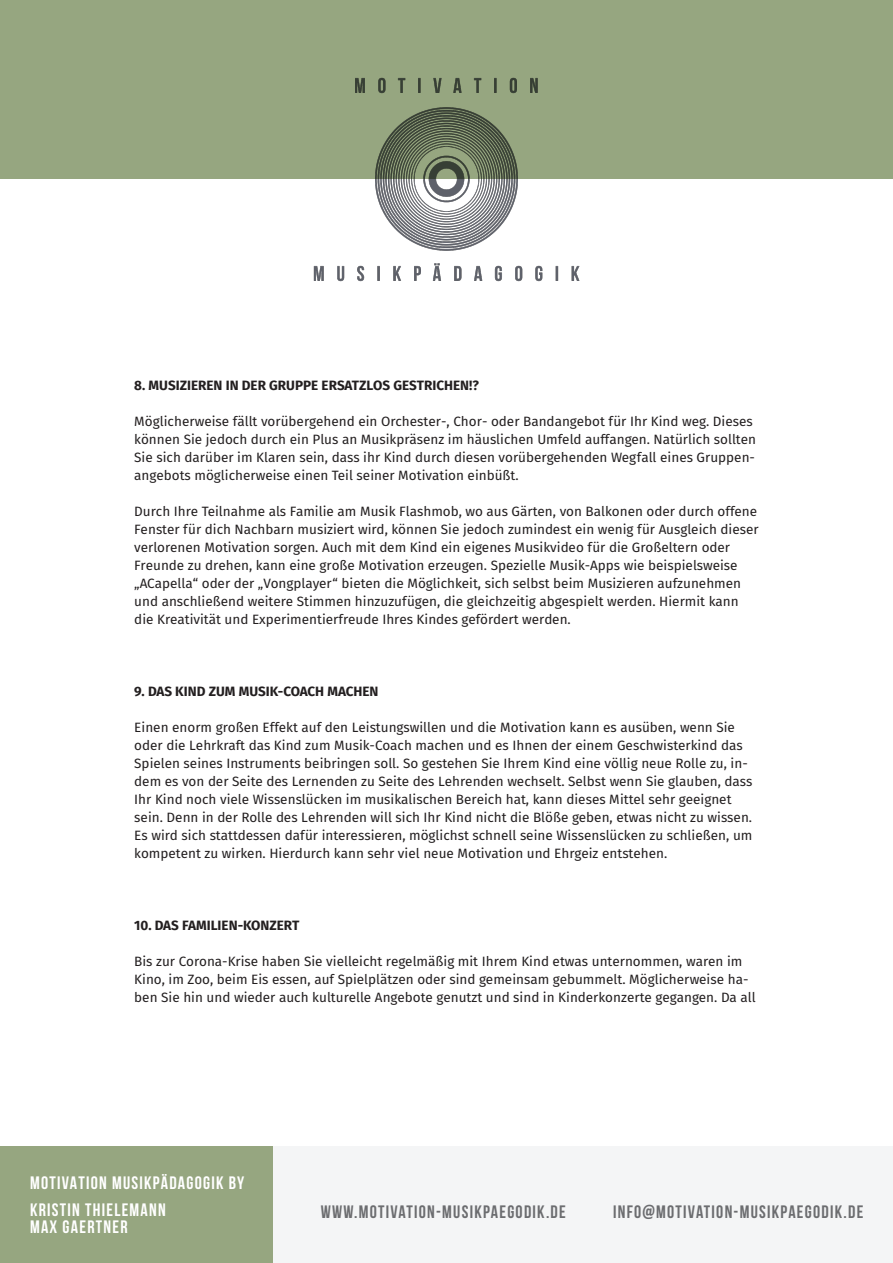
<style>
.page{position:relative;width:893px;height:1263px;background:#fff}
.page>*{position:absolute;margin:0;border:0;box-sizing:border-box;transform-origin:0 0}
.t1{font:700 18px "Bebas Neue";letter-spacing:.07em;color:#6c6d70}
.t2{font:700 18px/27px "Bebas Neue";letter-spacing:.07em;color:#fff}
.Textkörper___2pt_Abs{font:13.5px/18px "Fira Sans";color:#231f20}
.Textkörper___2pt_Abs-2{font:700 13.5px "Fira Sans";color:#231f20}
</style>
<div class="page">
<div style="left:0;top:0;width:893px;height:179px;background:#96a680"></div>
<div style="left:0;top:1146px;width:273px;height:117px;background:#96a680"></div>
<div style="left:273px;top:1146px;width:620px;height:117px;background:#f4f5f6"></div>
<img style="left:313px;top:77px;width:267px;height:205px">
<p class="Textkörper___2pt_Abs-2" style="left:134px;top:376px;width:346px">8. MUSIZIEREN IN DER GRUPPE ERSATZLOS GESTRICHEN!?</p>
<p class="Textkörper___2pt_Abs" style="left:134px;top:412px;width:623px">Möglicherweise fällt vorübergehend ein Orchester-, Chor- oder Bandangebot für Ihr Kind weg. Dieses können Sie jedoch durch ein Plus an Musikpräsenz im häuslichen Umfeld auffangen. Natürlich sollten Sie sich darüber im Klaren sein, dass ihr Kind durch diesen vorübergehenden Wegfall eines Gruppen&shy;angebots möglicherweise einen Teil seiner Motivation einbüßt.</p>
<p class="Textkörper___2pt_Abs" style="left:134px;top:502px;width:626px">Durch Ihre Teilnahme als Familie am Musik Flashmob, wo aus Gärten, von Balkonen oder durch offene Fenster für dich Nachbarn musiziert wird, können Sie jedoch zumindest ein wenig für Ausgleich dieser verlorenen Motivation sorgen. Auch mit dem Kind ein eigenes Musikvideo für die Großeltern oder Freunde zu drehen, kann eine große Motivation erzeugen. Spezielle Musik-Apps wie beispielsweise „ACapella“ oder der „Vongplayer“ bieten die Möglichkeit, sich selbst beim Musizieren aufzunehmen und anschließend weitere Stimmen hinzuzufügen, die gleichzeitig abgespielt werden. Hiermit kann die Kreativität und Experimentierfreude Ihres Kindes gefördert werden.</p>
<p class="Textkörper___2pt_Abs-2" style="left:134px;top:682px;width:246px">9. DAS KIND ZUM MUSIK-COACH MACHEN</p>
<p class="Textkörper___2pt_Abs" style="left:134px;top:718px;width:620px">Einen enorm großen Effekt auf den Leistungswillen und die Motivation kann es ausüben, wenn Sie oder die Lehrkraft das Kind zum Musik-Coach machen und es Ihnen der einem Geschwisterkind das Spielen seines Instruments beibringen soll. So gestehen Sie Ihrem Kind eine völlig neue Rolle zu, in&shy;dem es von der Seite des Lernenden zu Seite des Lehrenden wechselt. Selbst wenn Sie glauben, dass Ihr Kind noch viele Wissenslücken im musikalischen Bereich hat, kann dieses Mittel sehr geeignet sein. Denn in der Rolle des Lehrenden will sich Ihr Kind nicht die Blöße geben, etwas nicht zu wissen.<br>Es wird sich stattdessen dafür interessieren, möglichst schnell seine Wissenslücken zu schließen, um kompetent zu wirken. Hierdurch kann sehr viel neue Motivation und Ehrgeiz entstehen.</p>
<p class="Textkörper___2pt_Abs-2" style="left:134px;top:916px;width:167px">10. DAS FAMILIEN-KONZERT</p>
<p class="Textkörper___2pt_Abs" style="left:134px;top:952px;width:623px">Bis zur Corona-Krise haben Sie vielleicht regelmäßig mit Ihrem Kind etwas unternommen, waren im<br>Kino, im Zoo, beim Eis essen, auf Spielplätzen oder sind gemeinsam gebummelt. Möglicherweise ha&shy;ben Sie hin und wieder auch kulturelle Angebote genutzt und sind in Kinderkonzerte gegangen. Da all</p>
<h1 class="t2" style="left:30px;top:1169px;width:216px">MOTIVATION MUSIKPÄDAGOGIK BY<br>KRISTIN THIELEMANN</h1>
<h1 class="t2" style="left:30px;top:1213px;width:99px">MAX GAERTNER</h1>
<h1 class="t1" style="left:321px;top:1202px;width:247px">WWW.MOTIVATION-MUSIKPAEGODIK.DE</h1>
<h1 class="t1" style="left:613px;top:1202px;width:252px">INFO@MOTIVATION-MUSIKPAEGODIK.DE</h1>
</div>
